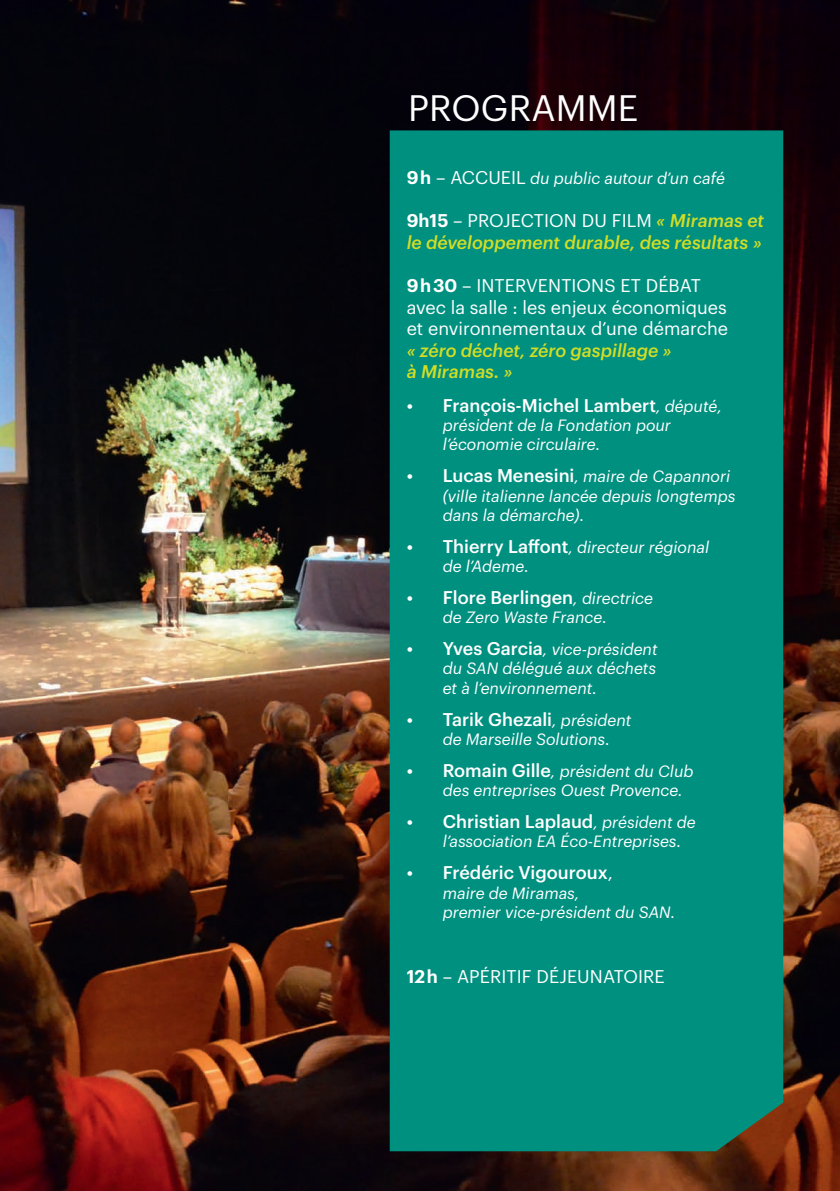
<style>
.page{position:relative;width:840px;height:1191px;background:#fff}
.page>*{position:absolute;margin:0;border:0;box-sizing:border-box;transform-origin:0 0}
.t1{font:36px "Graphik";color:#fff}
.t2{font:18px/21.6px "Graphik";color:#fff}
.t3{font:500 18px "Graphik";color:#fff}
.t4{font:italic 500 18px/21.6px "Graphik";color:#d2dd25;text-align:right}
.t5{font:italic 16px/19.2px "Graphik";color:#fff}
.s1{font-weight:600}
.s2{font-weight:400;font-style:italic;font-size:16px}
.s3{font-weight:500;font-style:normal;font-size:18px}
.s4{font-weight:400}
</style>
<div class="page">
<img style="left:0;top:0;width:839px;height:1191px">
<div style="left:389px;top:130px;width:393px;height:1021px;background:#009080"></div>
<h1 class="t1" style="left:408px;top:81px;width:48px">Programme</h1>
<p class="t2" style="left:406px;top:165px;width:67px"><span class="s1">9 h</span> – Accueil</p>
<p class="t5" style="left:530px;top:167px;width:196px">du public autour d’un café</p>
<p class="t2" style="left:406px;top:208px;width:116px"><span class="s1">9h15</span> – Projection</p>
<p class="t2" style="left:581px;top:208px;width:41px">du film</p>
<p class="t4" style="left:406px;top:208px;width:358px">« Miramas et<br>le développement durable, des résultats »</p>
<p class="t2" style="left:406px;top:273px;width:87px"><span class="s1">9 h 30</span> – Interventions</p>
<p class="t2" style="left:406px;top:273px;width:322px;text-indent:214px">et débat<br>avec la salle : les enjeux économiques et environnementaux d’une démarche</p>
<p class="t4" style="left:406px;top:338px;width:266px;text-align:left">« zéro déchet, zéro gaspillage » à Miramas. »</p>
<p class="t3" style="left:406px;top:392px;width:316px">• François-Michel Lambert<span class="s2">, député,</span></p>
<p class="t5" style="left:442px;top:414px;width:229px">président de la Fondation pour l’économie circulaire.</p>
<p class="t5" style="left:442px;top:465px;width:294px;text-indent:-36px"><span class="s3">• Lucas Menesini</span>, maire de Capannori (ville italienne lancée depuis longtemps dans la démarche).</p>
<p class="t5" style="left:442px;top:536px;width:268px;text-indent:-36px"><span class="s3">• Thierry Laffont</span>, directeur régional de l’Ademe.</p>
<p class="t3" style="left:406px;top:584px;width:247px">• Flore Berlingen<span class="s2">, directrice</span></p>
<p class="t5" style="left:442px;top:606px;width:165px">de Zero Waste France.</p>
<p class="t5" style="left:442px;top:638px;width:216px;text-align:justify;text-indent:-36px"><span class="s3">• Yves Garcia</span>, vice-président du SAN délégué aux déchets et à l’environnement.</p>
<p class="t3" style="left:406px;top:705px;width:226px">• Tarik Ghezali<span class="s2">, président</span></p>
<p class="t5" style="left:442px;top:728px;width:168px">de Marseille Solutions.</p>
<p class="t5" style="left:442px;top:760px;width:252px;text-indent:-36px"><span class="s3">• Romain Gille</span>, président du Club des entreprises Ouest Provence.</p>
<p class="t3" style="left:406px;top:808px;width:290px">• Christian Laplaud<span class="s2">, président de</span></p>
<p class="t5" style="left:442px;top:830px;width:240px">l’association EA Éco-Entreprises.</p>
<p class="t3" style="left:406px;top:859px;width:207px">• Frédéric Vigouroux<span class="s4">,</span></p>
<p class="t5" style="left:442px;top:881px;width:234px">maire de Miramas,<br>premier vice-président du SAN.</p>
<p class="t2" style="left:406px;top:963px;width:73px"><span class="s1">12 h</span> – Apéritif</p>
<p class="t2" style="left:536px;top:963px;width:43px">déjeunatoire</p>
</div>
